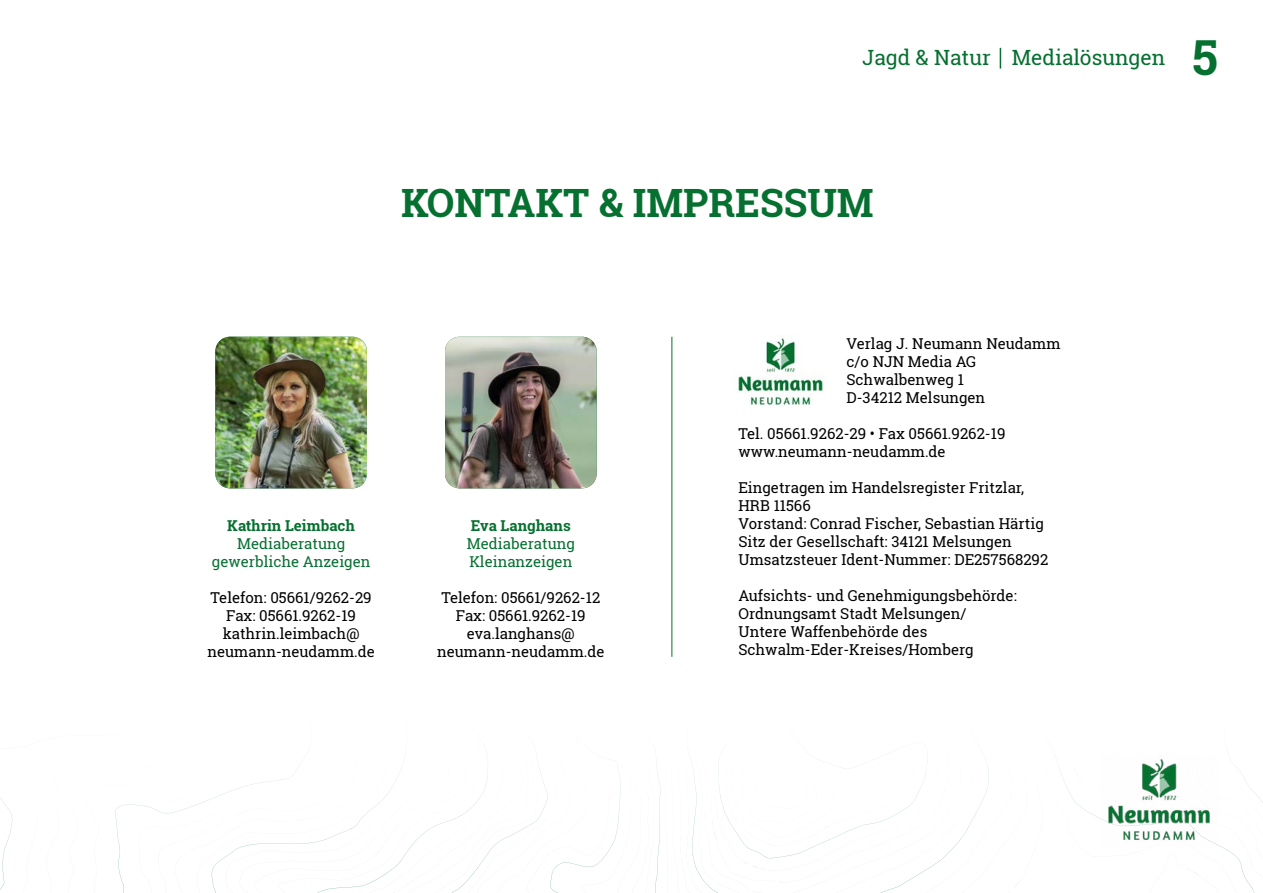
<style>
.page{position:relative;width:1263px;height:893px;background:#fff}
.page>*{position:absolute;margin:0;border:0;box-sizing:border-box;transform-origin:0 0}
.t1{font:700 48.3px "Roboto Slab";color:#067030}
.t2{font:700 39px "Roboto Slab";color:#067030}
.t3{font:21px "Roboto Slab";color:#067030}
.t4{font:15px/18px "Roboto Slab";color:#000}
.t5{font:15px/18px "Roboto Slab";color:#067030;text-align:center}
.t6{font:700 15px "Roboto Slab";color:#067030}
</style>
<div class="page">
<svg style="left:115px;top:488px;width:275px;height:405px"></svg>
<svg style="left:115px;top:488px;width:54px;height:261px"></svg>
<svg style="left:0;top:797px;width:13px;height:93px"></svg>
<svg style="left:1000px;top:48px;width:1px;height:21px"></svg>
<img style="left:215px;top:337px;width:152px;height:151px">
<img style="left:445px;top:337px;width:152px;height:151px">
<hr style="left:671px;top:337px;width:1px;height:320px;background:#067030">
<img style="left:1101px;top:759px;width:116px;height:86px">
<img style="left:737px;top:335px;width:88px;height:71px">
<h3 class="t3" style="left:862px;top:43px;width:305px">Jagd &amp; Natur Medialösungen</h3>
<h1 class="t1" style="left:1192px;top:24px;width:27px">5</h1>
<h2 class="t2" style="left:401px;top:176px;width:474px">KONTAKT &amp; IMPRESSUM</h2>
<p class="t6" style="left:227px;top:515px;width:129px">Kathrin Leimbach</p>
<p class="t5" style="left:212px;top:534px;width:160px">Mediaberatung gewerbliche Anzeigen</p>
<p class="t4" style="left:207px;top:588px;width:169px;text-align:center">Telefon: 05661/9262-29<br>Fax: 05661.9262-19 kathrin.leimbach@ neumann-neudamm.de</p>
<p class="t6" style="left:471px;top:515px;width:101px">Eva Langhans</p>
<p class="t5" style="left:467px;top:534px;width:110px;text-align:left">Mediaberatung<br>Kleinanzeigen</p>
<p class="t4" style="left:437px;top:588px;width:169px;text-align:center">Telefon: 05661/9262-12<br>Fax: 05661.9262-19 eva.langhans@ neumann-neudamm.de</p>
<p class="t4" style="left:846px;top:335px;width:216px">Verlag J. Neumann Neudamm c/o NJN Media AG<br>Schwalbenweg 1<br>D-34212 Melsungen</p>
<p class="t4" style="left:738px;top:425px;width:269px">Tel. 05661.9262-29 • Fax 05661.9262-19 www.neumann-neudamm.de</p>
<p class="t4" style="left:738px;top:479px;width:311px">Eingetragen im Handelsregister Fritzlar, HRB 11566<br>Vorstand: Conrad Fischer, Sebastian Härtig Sitz der Gesellschaft: 34121 Melsungen Umsatzsteuer Ident-Nummer: DE257568292</p>
<p class="t4" style="left:738px;top:587px;width:280px">Aufsichts- und Genehmigungsbehörde:<br>Ordnungsamt Stadt Melsungen/<br>Untere Waffenbehörde des<br>Schwalm-Eder-Kreises/Homberg</p>
</div>
